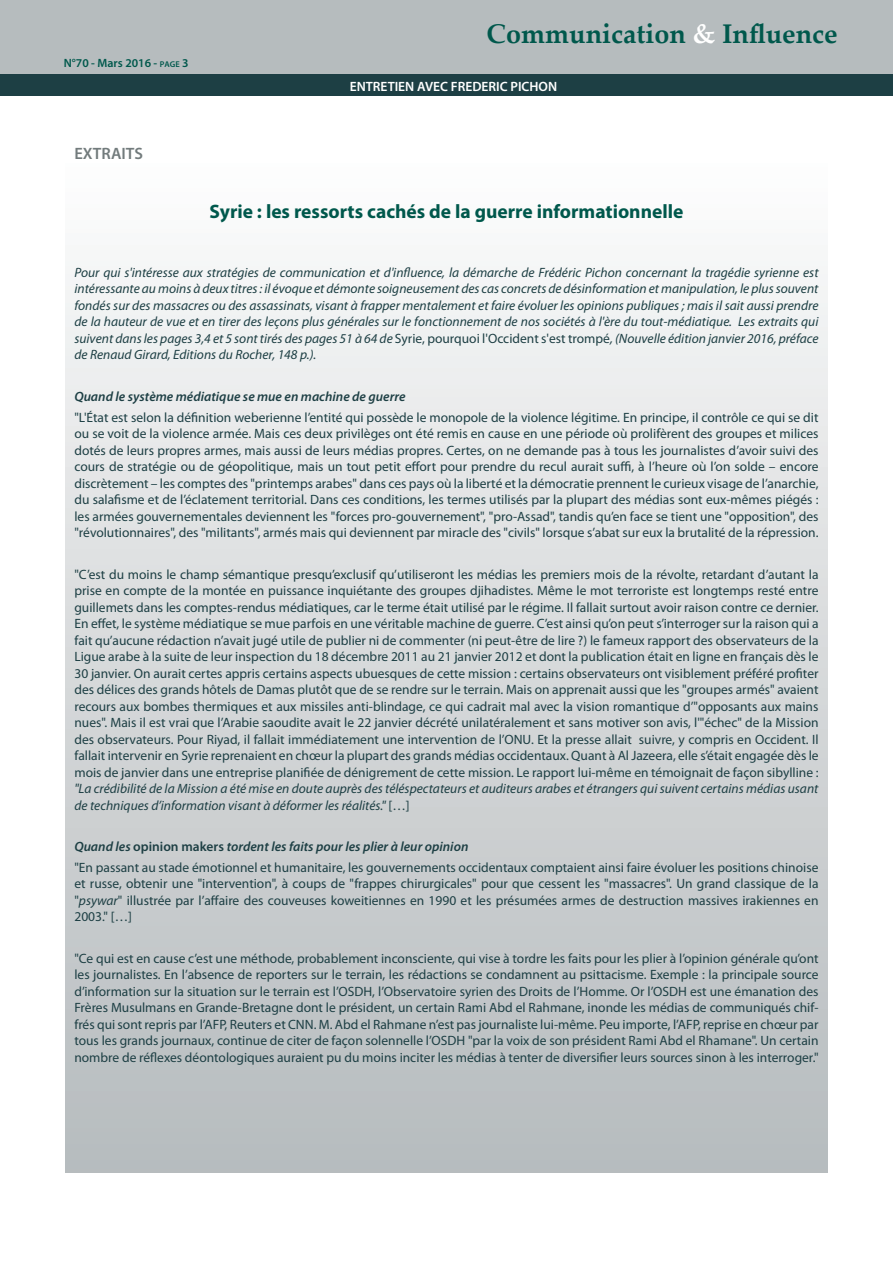
<style>
.page{position:relative;width:893px;height:1263px;background:#fff}
.page>*{position:absolute;margin:0;border:0;box-sizing:border-box;transform-origin:0 0}
.t1{font:700 27px "Palatino Linotype";color:#00584c}
.Titre_article_P1-4{font:700 19.5px "Myriad Pro";color:#00584c}
.Titre_colonnes{font:600 16.5px "Myriad Pro";color:#727b7c}
.Style_de_paragraphe{font:13.5px/16.5px "Myriad Pro";color:#1d3f44;text-align:justify}
.Style_de_paragraphe-2{font:italic 13.5px/16.5px "Myriad Pro";color:#1d3f44;text-align:justify}
.Style_de_paragraphe-3{font:italic 600 13.5px "Myriad Pro";color:#1d3f44}
.t2{font:600 13.5px "Myriad Pro";color:#fff}
.t3{font:600 12px "Myriad Pro";color:#00584c}
.s1{font-size:8.4px}
.s2{color:#fff}
.s3{font-style:normal}
.s4{font-style:italic}
</style>
<div class="page">
<div style="left:0;top:0;width:893px;height:74px;background:#b6bcbe"></div>
<div style="left:0;top:75px;width:893px;height:21px;background:#1d3f44"></div>
<div style="left:66px;top:125px;width:761px;height:1047px;background:linear-gradient(to bottom,#fff,#b4b9bc)"></div>
<p class="t3" style="left:64px;top:55px;width:126px">N°70 - Mars 2016 - <span class="s1">page</span> 3</p>
<p class="t1" style="left:487px;top:14px;width:353px">Communication <span class="s2">&amp;</span> Influence</p>
<p class="t2" style="left:350px;top:78px;width:209px">ENTRETIEN AVEC FREDERIC PICHON</p>
<p class="Titre_colonnes" style="left:74px;top:143px;width:70px">EXTRAITS</p>
<p class="Titre_article_P1-4" style="left:210px;top:199px;width:475px">Syrie : les ressorts cachés de la guerre informationnelle</p>
<p class="Style_de_paragraphe-2" style="left:74px;top:264px;width:746px">Pour qui s'intéresse aux stratégies de communication et d'influence, la démarche de Frédéric Pichon concernant la tragédie syrienne est intéressante au moins à deux titres : il évoque et démonte soigneusement des cas concrets de désinformation et manipulation, le plus souvent fondés sur des massacres ou des assassinats, visant à frapper mentalement et faire évoluer les opinions publiques ; mais il sait aussi prendre de la hauteur de vue et en tirer des leçons plus générales sur le fonctionnement de nos sociétés à l'ère du tout-médiatique. Les extraits qui suivent dans les pages 3,4 et 5 sont tirés des pages 51 à 64 de <span class="s3">Syrie, pourquoi l'Occident s'est trompé</span>, (Nouvelle édition janvier 2016, préface de Renaud Girard, Editions du Rocher, 148 p.).</p>
<p class="Style_de_paragraphe-3" style="left:74px;top:388px;width:333px">Quand le système médiatique se mue en machine de guerre</p>
<p class="Style_de_paragraphe" style="left:74px;top:408px;width:746px">"L'État est selon la définition weberienne l’entité qui possède le monopole de la violence légitime. En principe, il contrôle ce qui se dit ou se voit de la violence armée. Mais ces deux privilèges ont été remis en cause en une période où prolifèrent des groupes et milices dotés de leurs propres armes, mais aussi de leurs médias propres. Certes, on ne demande pas à tous les journalistes d’avoir suivi des cours de stratégie ou de géopolitique, mais un tout petit effort pour prendre du recul aurait suffi, à l’heure où l’on solde – encore discrètement – les comptes des "printemps arabes" dans ces pays où la liberté et la démocratie prennent le curieux visage de l’anarchie, du salafisme et de l’éclatement territorial. Dans ces conditions, les termes utilisés par la plupart des médias sont eux-mêmes piégés : les armées gouvernementales deviennent les "forces pro-gouvernement", "pro-Assad", tandis qu’en face se tient une "opposition", des "révolutionnaires", des "militants", armés mais qui deviennent par miracle des "civils" lorsque s’abat sur eux la brutalité de la répression.</p>
<p class="Style_de_paragraphe" style="left:74px;top:565px;width:746px">"C’est du moins le champ sémantique presqu’exclusif qu’utiliseront les médias les premiers mois de la révolte, retardant d’autant la prise en compte de la montée en puissance inquiétante des groupes djihadistes. Même le mot terroriste est longtemps resté entre guillemets dans les comptes-rendus médiatiques, car le terme était utilisé par le régime. Il fallait surtout avoir raison contre ce dernier.<br>En effet, le système médiatique se mue parfois en une véritable machine de guerre. C’est ainsi qu’on peut s’interroger sur la raison qui a fait qu’aucune rédaction n’avait jugé utile de publier ni de commenter (ni peut-être de lire ?) le fameux rapport des observateurs de la Ligue arabe à la suite de leur inspection du 18 décembre 2011 au 21 janvier 2012 et dont la publication était en ligne en français dès le 30 janvier. On aurait certes appris certains aspects ubuesques de cette mission : certains observateurs ont visiblement préféré profiter des délices des grands hôtels de Damas plutôt que de se rendre sur le terrain. Mais on apprenait aussi que les "groupes armés" avaient recours aux bombes thermiques et aux missiles anti-blindage, ce qui cadrait mal avec la vision romantique d’"opposants aux mains nues". Mais il est vrai que l’Arabie saoudite avait le 22 janvier décrété unilatéralement et sans motiver son avis, l'"échec" de la Mission des observateurs. Pour Riyad, il fallait immédiatement une intervention de l’ONU. Et la presse allait suivre, y compris en Occident. Il fallait intervenir en Syrie reprenaient en chœur la plupart des grands médias occidentaux. Quant à Al Jazeera, elle s’était engagée dès le mois de janvier dans une entreprise planifiée de dénigrement de cette mission. Le rapport lui-même en témoignait de façon sibylline : <span class="s4">"La crédibilité de la Mission a été mise en doute auprès des téléspectateurs et auditeurs arabes et étrangers qui suivent certains médias usant de techniques d’information visant à déformer les réalités."</span> […]</p>
<p class="Style_de_paragraphe-3" style="left:74px;top:838px;width:395px">Quand les <span class="s3">opinion makers</span> tordent les faits pour les plier à leur opinion</p>
<p class="Style_de_paragraphe" style="left:74px;top:859px;width:746px">"En passant au stade émotionnel et humanitaire, les gouvernements occidentaux comptaient ainsi faire évoluer les positions chinoise et russe, obtenir une "intervention", à coups de "frappes chirurgicales" pour que cessent les "massacres". Un grand classique de la "<span class="s4">psywar</span>" illustrée par l’affaire des couveuses koweitiennes en 1990 et les présumées armes de destruction massives irakiennes en 2003." […]</p>
<p class="Style_de_paragraphe" style="left:74px;top:950px;width:746px">"Ce qui est en cause c’est une méthode, probablement inconsciente, qui vise à tordre les faits pour les plier à l’opinion générale qu’ont les journalistes. En l’absence de reporters sur le terrain, les rédactions se condamnent au psittacisme. Exemple : la principale source d’information sur la situation sur le terrain est l’OSDH, l’Observatoire syrien des Droits de l’Homme. Or l’OSDH est une émanation des Frères Musulmans en Grande-Bretagne dont le président, un certain Rami Abd el Rahmane, inonde les médias de communiqués chif&shy;frés qui sont repris par l’AFP, Reuters et CNN. M. Abd el Rahmane n’est pas journaliste lui-même. Peu importe, l’AFP, reprise en chœur par tous les grands journaux, continue de citer de façon solennelle l’OSDH "par la voix de son président Rami Abd el Rhamane". Un certain nombre de réflexes déontologiques auraient pu du moins inciter les médias à tenter de diversifier leurs sources sinon à les interroger."</p>
</div>
